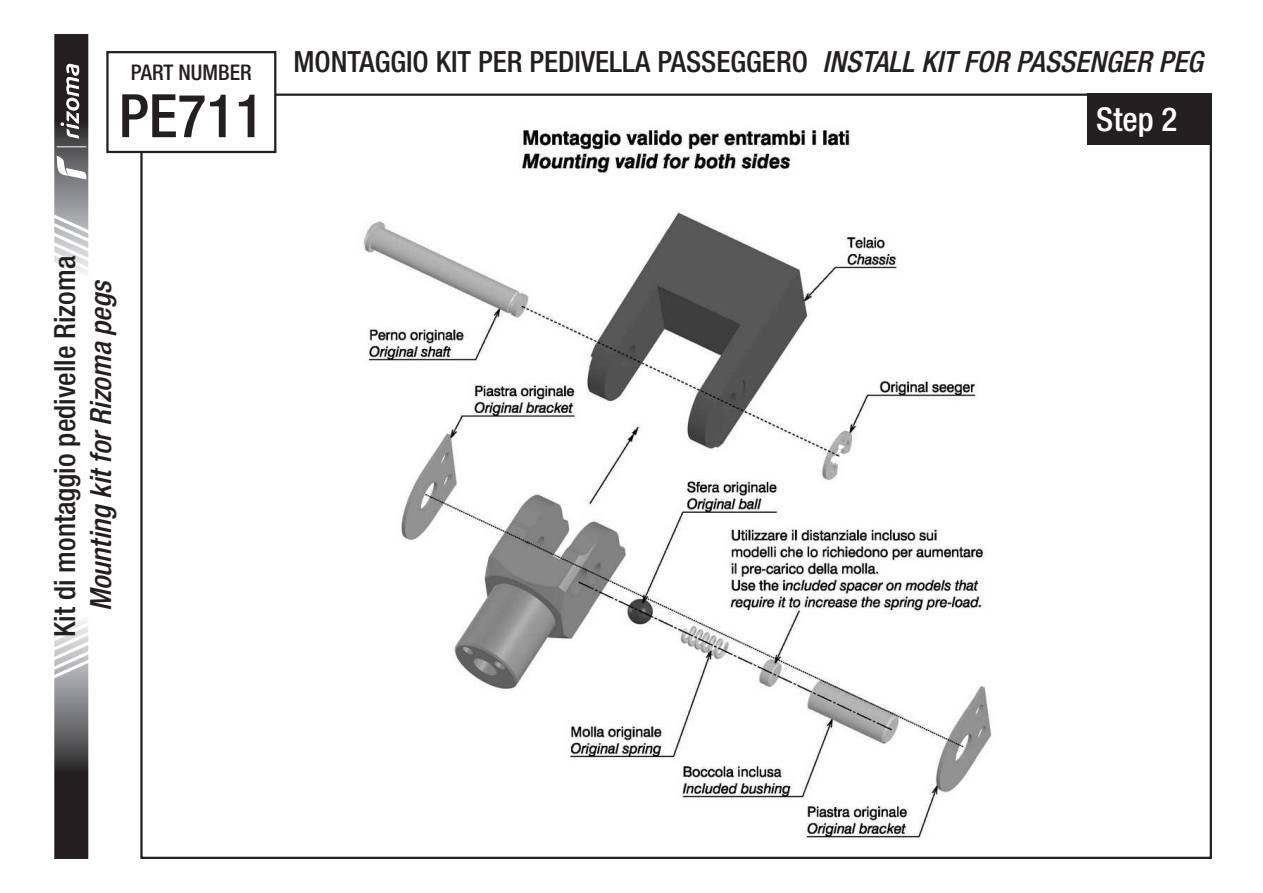
<style>
.page{position:relative;width:1263px;height:893px;background:#fff}
.page>*{position:absolute;margin:0;border:0;box-sizing:border-box;transform-origin:0 0}
.t1{font:500 condensed 60px "Helvetica Neue LT Std";color:#231f20}
.t2{font:500 condensed 33px "Helvetica Neue LT Std";color:#fff}
.t3{font:500 condensed 29.4px "Helvetica Neue LT Std";color:#231f20}
.t4{font:italic 500 condensed 29.4px "Helvetica Neue LT Std";color:#231f20}
.t5{font:500 condensed 21.6px "Helvetica Neue LT Std";color:#231f20}
.s1{font-style:italic}
</style>
<div class="page">
<img style="left:363px;top:130px;width:629px;height:709px">
<div style="left:1088px;top:94px;width:124px;height:51px;background:#231f20"></div>
<svg style="left:54px;top:620px;width:35px;height:239px;background:#706f70"></svg>
<svg style="left:54px;top:34px;width:35px;height:240px"></svg>
<div style="left:106px;top:51px;width:170px;height:102px;border:2px solid #231f20"></div>
<p class="t5" style="left:131px;top:59px;width:122px">PART NUMBER</p>
<h1 class="t1" style="left:119px;top:80px;width:147px">PE711</h1>
<p class="t3" style="left:293px;top:44px;width:911px">MONTAGGIO KIT PER PEDIVELLA PASSEGGERO <span class="s1">INSTALL KIT FOR PASSENGER PEG</span></p>
<p class="t2" style="left:1096px;top:99px;width:83px">Step 2</p>
<p class="t3" style="left:47px;top:637px;width:383px;rotate:-90deg">Kit di montaggio pedivelle Rizoma</p>
<p class="t4" style="left:83px;top:611px;width:333px;rotate:-90deg">Mounting kit for Rizoma pegs</p>
</div>
